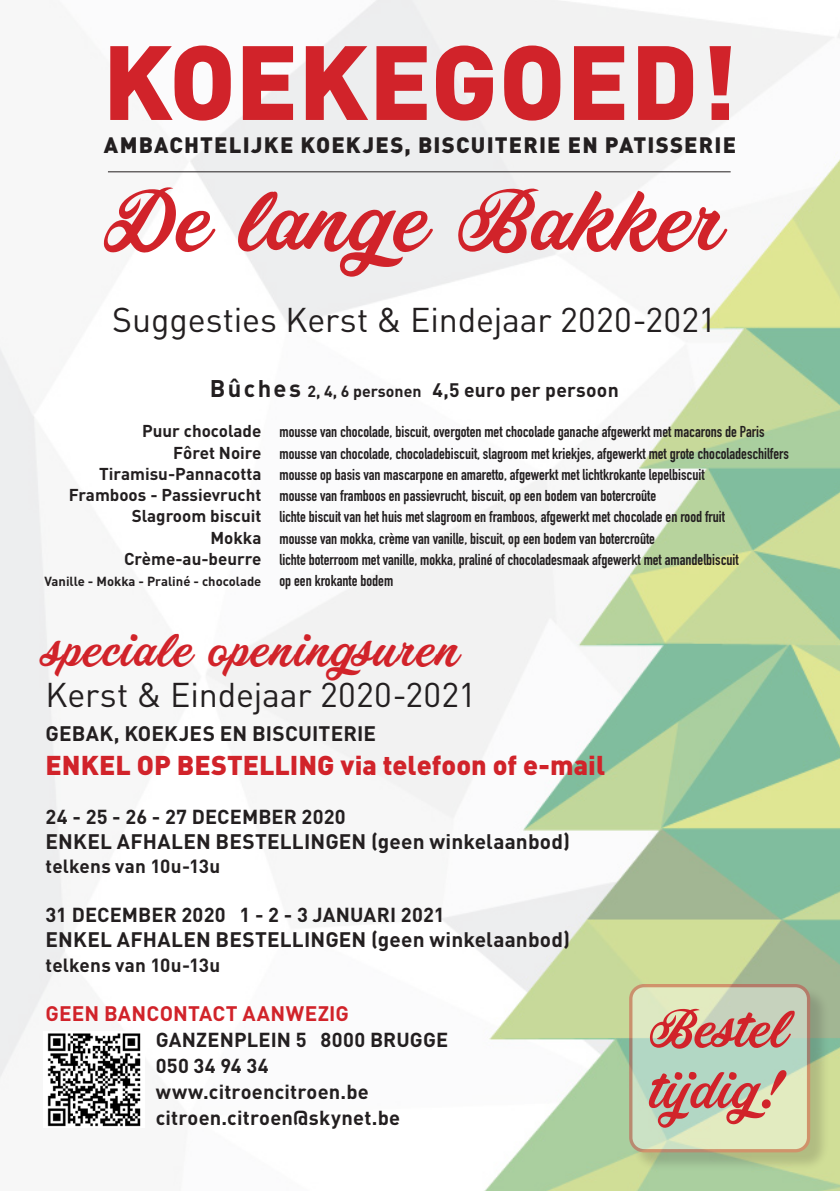
<style>
.page{position:relative;width:840px;height:1191px;background:#fff}
.page>*{position:absolute;margin:0;border:0;box-sizing:border-box;transform-origin:0 0}
.t1{font:900 103.6px "DIN";letter-spacing:.005em;color:#d1232a}
.t2{font:82.4px "Painter PERSONALUSEONLY";color:#d1232a}
.t3{font:50.8px/61px "Painter PERSONALUSEONLY";color:#d1232a}
.t4{font:45.2px "Painter PERSONALUSEONLY";letter-spacing:.015em;color:#d1232a}
.t5{font:34px "DIN";letter-spacing:-.005em;color:#231f20}
.t6{font:900 26.8px "DIN";color:#d1232a}
.t7{font:900 22px "DIN";letter-spacing:.055em;color:#231f20}
.t8{font:700 20.8px "DIN";letter-spacing:.005em;color:#231f20}
.t9{font:700 20.8px "DIN";letter-spacing:.01em;color:#d1232a}
.t10{font:700 20px/26px "DIN";letter-spacing:.01em;color:#231f20}
.t11{font:700 19.4px "DIN";letter-spacing:.01em;color:#231f20}
.t12{font:700 18.8px "DIN";letter-spacing:.01em;color:#231f20}
.t13{font:700 15.6px "DIN Condensed";color:#231f20}
.t14{font:700 13px "DIN";color:#231f20}
.s1{font-size:23.8px}
.s2{font-size:15.8px}
.s3{font-family:"DIN";font-size:17px}
.s4{font-family:"DIN Condensed";font-size:15.6px}
</style>
<div class="page">
<img style="left:0;top:0;width:839px;height:1191px">
<hr style="left:108px;top:171px;width:622px;height:1px;background:#231f20">
<div style="left:630px;top:986px;width:199px;height:185px;background:#231f20;opacity:.45"></div>
<svg style="left:630px;top:985px;width:178px;height:165px;background:#c7ddc1"></svg>
<div style="left:628px;top:984px;width:181px;height:168px;border:3px solid #d1232a;border-radius:13px"></div>
<img style="left:43px;top:1031px;width:101px;height:96px">
<h1 class="t1" style="left:103px;top:13px;width:635px">KOEKEGOED!</h1>
<h3 class="t7" style="left:104px;top:130px;width:633px">AMBACHTELIJKE KOEKJES, BISCUITERIE EN PATISSERIE</h3>
<h2 class="t2" style="left:103px;top:168px;width:622px">De lange Bakker</h2>
<h3 class="t5" style="left:112px;top:298px;width:605px">Suggesties Kerst &amp; Eindejaar 2020-2021</h3>
<p class="t11" style="left:209px;top:377px;width:410px"><span class="s1">Bûches</span> <span class="s2">2, 4, 6 personen</span> 4,5 euro per persoon</p>
<p class="t13" style="left:142px;top:421px;width:623px"><span class="s3">Puur chocolade</span> mousse van chocolade, biscuit, overgoten met chocolade ganache afgewerkt met macarons de Paris</p>
<p class="t13" style="left:173px;top:443px;width:617px"><span class="s3">Fôret Noire</span> mousse van chocolade, chocoladebiscuit, slagroom met kriekjes, afgewerkt met grote chocoladeschilfers</p>
<p class="t13" style="left:99px;top:464px;width:606px"><span class="s3">Tiramisu-Pannacotta</span> mousse op basis van mascarpone en amaretto, afgewerkt met lichtkrokante lepelbiscuit</p>
<p class="t13" style="left:69px;top:485px;width:588px"><span class="s3">Framboos - Passievrucht</span> mousse van framboos en passievrucht, biscuit, op een bodem van botercroûte</p>
<p class="t13" style="left:132px;top:506px;width:594px"><span class="s3">Slagroom biscuit</span> lichte biscuit van het huis met slagroom en framboos, afgewerkt met chocolade en rood fruit</p>
<p class="t13" style="left:210px;top:527px;width:446px"><span class="s3">Mokka</span> mousse van mokka, crème van vanille, biscuit, op een bodem van botercroûte</p>
<p class="t13" style="left:124px;top:549px;width:615px"><span class="s3">Crème-au-beurre</span> lichte boterroom met vanille, mokka, praliné of chocoladesmaak afgewerkt met amandelbiscuit</p>
<p class="t14" style="left:45px;top:573px;width:350px">Vanille - Mokka - Praliné - chocolade <span class="s4">op een krokante bodem</span></p>
<h3 class="t4" style="left:46px;top:621px;width:416px">speciale openingsuren</h3>
<h3 class="t5" style="left:46px;top:673px;width:432px">Kerst &amp; Eindejaar 2020-2021</h3>
<h3 class="t8" style="left:46px;top:720px;width:332px">GEBAK, KOEKJES EN BISCUITERIE</h3>
<h3 class="t6" style="left:46px;top:747px;width:560px">ENKEL OP BESTELLING via telefoon of e-mail</h3>
<p class="t10" style="left:46px;top:803px;width:301px">24 - 25 - 26 - 27 DECEMBER 2020</p>
<h3 class="t8" style="left:46px;top:827px;width:525px">ENKEL AFHALEN BESTELLINGEN (geen winkelaanbod)</h3>
<p class="t12" style="left:46px;top:854px;width:176px">telkens van 10u-13u</p>
<p class="t10" style="left:46px;top:901px;width:400px">31 DECEMBER 2020 1 - 2 - 3 JANUARI 2021</p>
<h3 class="t8" style="left:46px;top:925px;width:525px">ENKEL AFHALEN BESTELLINGEN (geen winkelaanbod)</h3>
<p class="t12" style="left:46px;top:952px;width:176px">telkens van 10u-13u</p>
<h3 class="t9" style="left:46px;top:999px;width:305px">GEEN BANCONTACT AANWEZIG</h3>
<p class="t10" style="left:156px;top:1025px;width:294px">GANZENPLEIN 5 8000 BRUGGE<br>050 34 94 34 www.citroencitroen.be citroen.citroen@skynet.be</p>
<h3 class="t3" style="left:649px;top:1001px;width:141px">Bestel tijdig!</h3>
</div>
